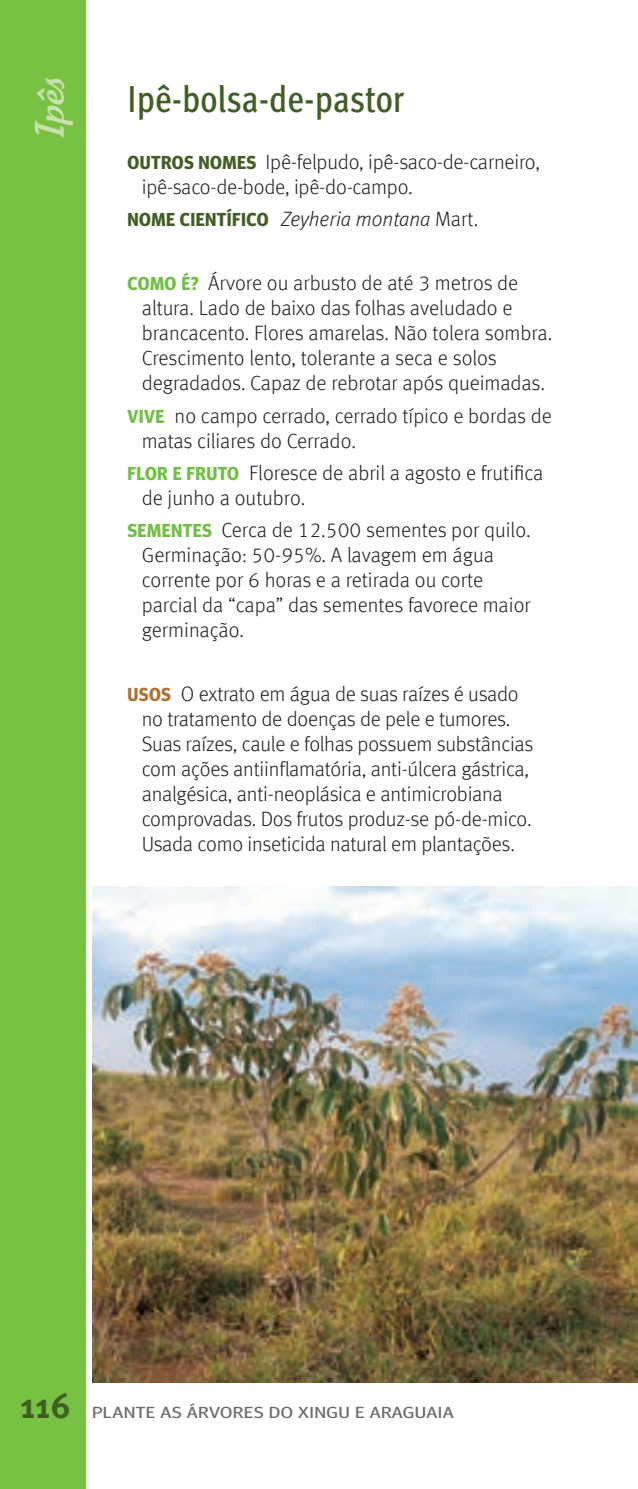
<style>
.page{position:relative;width:638px;height:1489px;background:#fff}
.page>*{position:absolute;margin:0;border:0;box-sizing:border-box;transform-origin:0 0}
.t1{font:40px "Tartine Script Pro";color:#c8e2ae}
.t2{font:500 condensed 37.5px "Meta Pro";letter-spacing:-.005em;color:#415f25}
.t3{font:700 35px "Meta Pro";color:#415f25}
.t4{font:300 20.75px/25px "Meta Offc";letter-spacing:-.01em;color:#231f20}
.t5{font:italic 300 20.75px "Meta Offc";color:#231f20}
.t6{font:16px "Meta Headline";letter-spacing:.02em;color:#6c6d70;scale:1.25 1}
.s1{font-family:"Meta Headline";font-weight:700;font-size:18.75px;color:#415f25}
.s2{font-family:"Meta Headline";font-weight:700;font-style:normal;font-size:18.75px;color:#415f25}
.s3{font-style:normal}
.s4{font-family:"Meta Headline";font-weight:700;font-size:18.75px;color:#71bf44}
.s5{font-family:"Meta Headline";font-weight:700;font-size:18.75px;color:#b0722d}
</style>
<div class="page">
<div style="left:0;top:0;width:85px;height:1488px;background:#79c142"></div>
<img style="left:92px;top:886px;width:546px;height:496px">
<h1 class="t1" style="left:27px;top:137px;width:65px;rotate:-90deg">Ipês</h1>
<h2 class="t2" style="left:128px;top:71px;width:278px">Ipê-bolsa-de-pastor</h2>
<p class="t4" style="left:142px;top:150px;width:400px;text-indent:-14px"><span class="s1">OUTROS NOMES</span> Ipê-felpudo, ipê-saco-de-carneiro, ipê-saco-de-bode, ipê-do-campo.</p>
<p class="t5" style="left:128px;top:207px;width:352px"><span class="s2">NOME CIENTÍFICO</span> Zeyheria montana <span class="s3">Mart.</span></p>
<p class="t4" style="left:142px;top:271px;width:412px;text-indent:-14px"><span class="s4">COMO É?</span> Árvore ou arbusto de até 3 metros de altura. Lado de baixo das folhas aveludado e brancacento. Flores amarelas. Não tolera sombra.<br>Crescimento lento, tolerante a seca e solos degradados. Capaz de rebrotar após queimadas.</p>
<p class="t4" style="left:142px;top:403px;width:411px;text-indent:-14px"><span class="s4">VIVE</span> no campo cerrado, cerrado típico e bordas de matas ciliares do Cerrado.</p>
<p class="t4" style="left:142px;top:460px;width:403px;text-indent:-14px"><span class="s4">FLOR E FRUTO</span> Floresce de abril a agosto e frutifica de junho a outubro.</p>
<p class="t4" style="left:142px;top:517px;width:390px;text-indent:-14px"><span class="s4">SEMENTES</span> Cerca de 12.500 sementes por quilo.<br>Germinação: 50-95%. A lavagem em água corrente por 6 horas e a retirada ou corte parcial da “capa” das sementes favorece maior germinação.</p>
<p class="t4" style="left:142px;top:682px;width:393px;text-indent:-14px"><span class="s5">USOS</span> O extrato em água de suas raízes é usado no tratamento de doenças de pele e tumores.<br>Suas raízes, caule e folhas possuem substâncias com ações antiinflamatória, anti-úlcera gástrica, analgésica, anti-neoplásica e antimicrobiana comprovadas. Dos frutos produz-se pó-de-mico.<br>Usada como inseticida natural em plantações.</p>
<h3 class="t3" style="left:20px;top:1378px;width:52px">116</h3>
<p class="t6" style="left:92px;top:1402px;width:291px">PLANTE AS ÁRVORES DO XINGU E ARAGUAIA</p>
</div>
